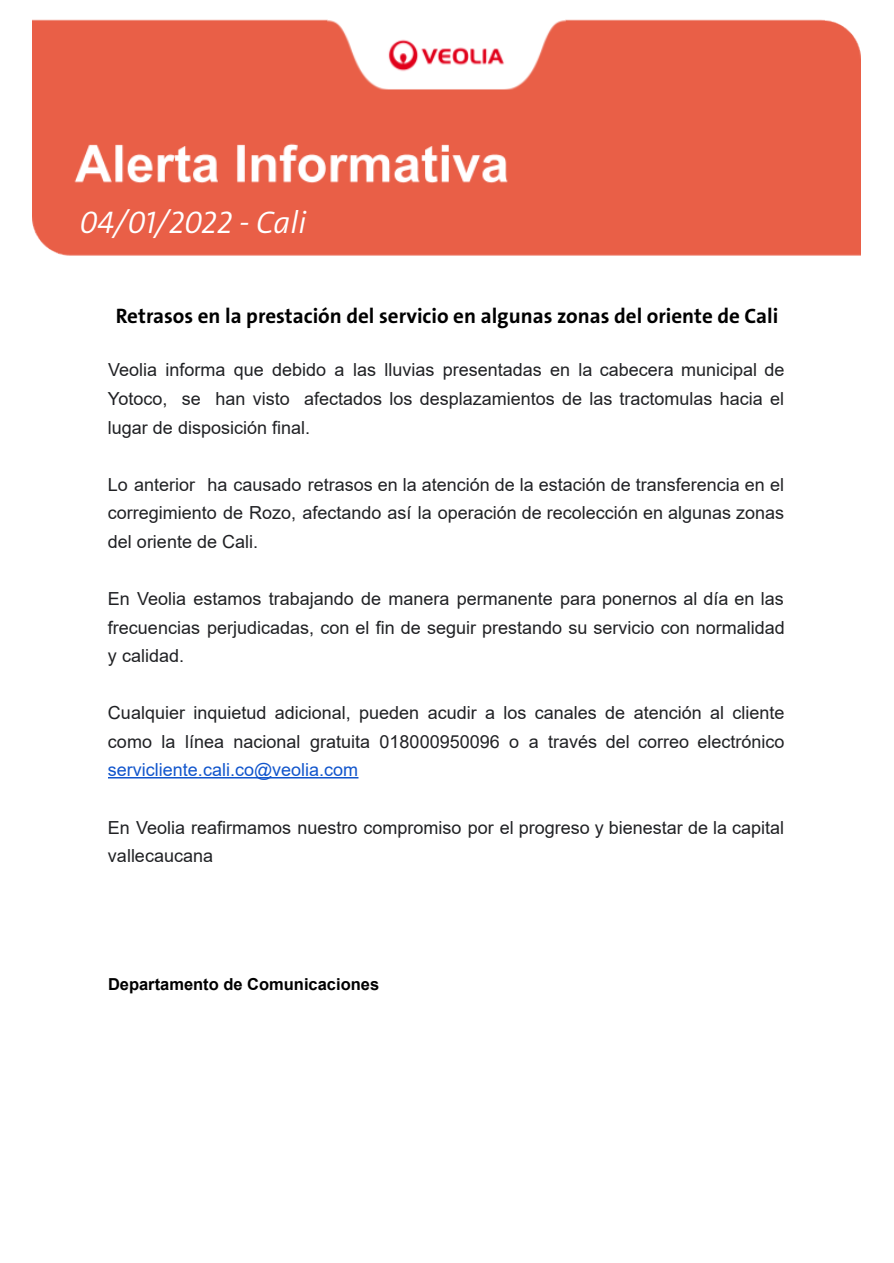
<style>
.page{position:relative;width:894px;height:1263px;background:#fff}
.page>*{position:absolute;margin:0;border:0;box-sizing:border-box;transform-origin:0 0}
.t1{font:31.5px "The Sans Veolia W4 Se Lig It";color:#fff}
.t2{font:21px "The Sans Veolia W7 Bld";color:#000}
.t3{font:18px/28.5px "Arial";color:#202124;text-align:justify}
.t4{font:18px "Arial";color:#15c}
.t5{font:700 16.5px "Arial";color:#000}
</style>
<div class="page">
<hr style="left:108px;top:777px;width:250px;height:1px;background:#15c">
<img style="left:33px;top:19px;width:828px;height:237px">
<div style="left:56px;top:204px;width:271px;height:39px;background:#e95f47"></div>
<h1 class="t1" style="left:80px;top:201px;width:228px">04/01/2022 - Cali</h1>
<p class="t2" style="left:116px;top:302px;width:664px">Retrasos en la prestación del servicio en algunas zonas del oriente de Cali</p>
<p class="t3" style="left:108px;top:356px;width:678px">Veolia informa que debido a las lluvias presentadas en la cabecera municipal de Yotoco, se han visto afectados los desplazamientos de las tractomulas hacia el lugar de disposición final.</p>
<p class="t3" style="left:108px;top:470px;width:678px">Lo anterior ha causado retrasos en la atención de la estación de transferencia en el corregimiento de Rozo, afectando así la operación de recolección en algunas zonas del oriente de Cali.</p>
<p class="t3" style="left:108px;top:584px;width:678px">En Veolia estamos trabajando de manera permanente para ponernos al día en las frecuencias perjudicadas, con el fin de seguir prestando su servicio con normalidad y calidad.</p>
<p class="t3" style="left:108px;top:699px;width:678px">Cualquier inquietud adicional, pueden acudir a los canales de atención al cliente como la línea nacional gratuita 018000950096 o a través del correo electrónico</p>
<p class="t4" style="left:108px;top:758px;width:252px">servicliente.cali.co@veolia.com</p>
<p class="t3" style="left:108px;top:813px;width:678px">En Veolia reafirmamos nuestro compromiso por el progreso y bienestar de la capital vallecaucana</p>
<p class="t5" style="left:108px;top:973px;width:273px">Departamento de Comunicaciones</p>
</div>
